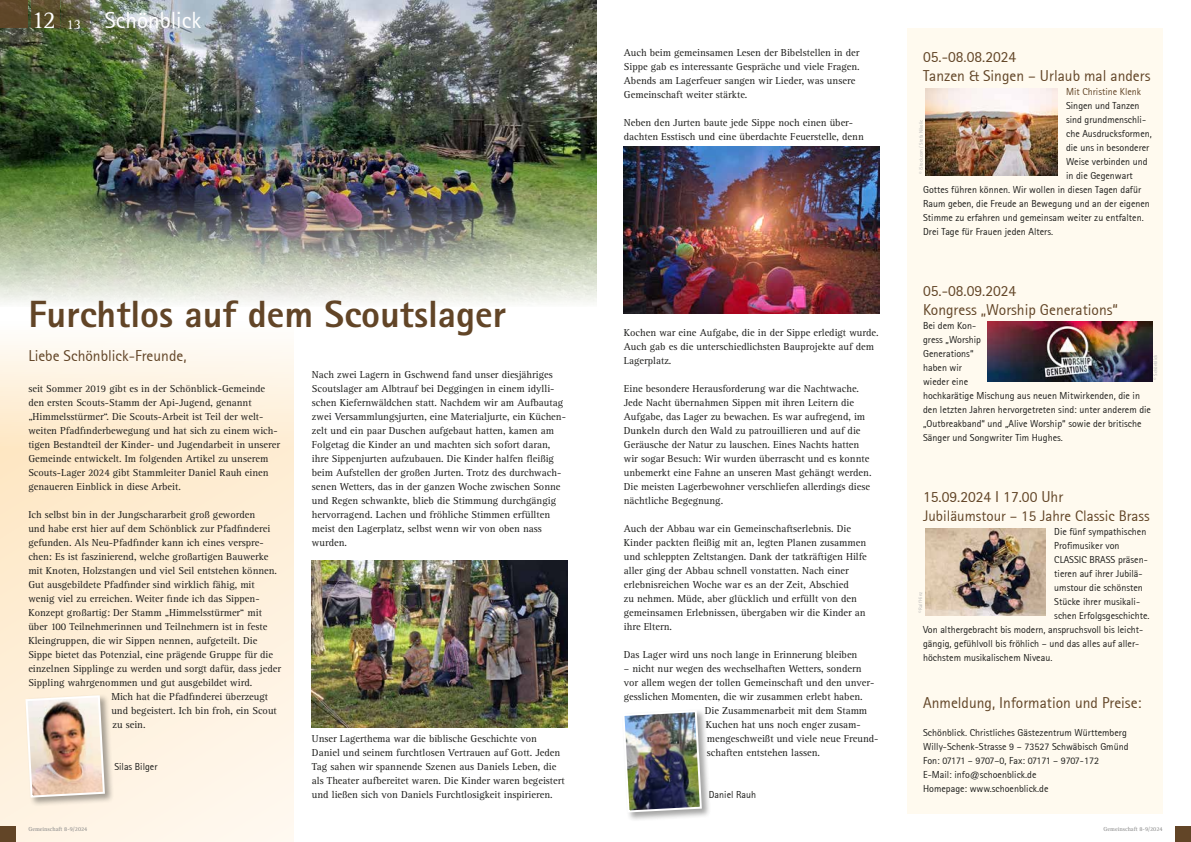
<style>
.page{position:relative;width:1191px;height:842px;background:#fff}
.page>*{position:absolute;margin:0;border:0;box-sizing:border-box;transform-origin:0 0}
.t1{font:800 38px "Rotis Sans Serif Pro";color:#624527}
.t2{font:25px "Rotis Serif Std";color:#fff}
.t3{font:23px "Agfa Rotis Sans Serif";color:#fff}
.t4{font:15.5px/19px "Agfa Rotis Sans Serif";color:#624527}
.t5{font:15px "Agfa Rotis Sans Serif";color:#624527}
.t6{font:10.4px/14px "Rotis Serif Std";color:#1d1d1b}
.t7{font:10px/14px "Agfa Rotis Sans Serif";color:#1d1d1b}
.t8{font:10px "Agfa Rotis Sans Serif";color:#624527}
.t9{font:6px "Rotis Serif Std";color:#878787}
.t10{font:5px "Agfa Rotis Sans Serif";color:#b6b5b5}
.s1{font-size:14px}
</style>
<div class="page">
<svg style="left:0;top:341px;width:294px;height:501px;background:#fef0db"></svg>
<img style="left:0;top:0;width:596px;height:303px">
<svg style="left:31px;top:0;width:28px;height:28px"></svg>
<svg style="left:62px;top:0;width:28px;height:28px"></svg>
<div style="left:0;top:0;width:28px;height:28px;background:#624527"></div>
<div style="left:907px;top:28px;width:255px;height:786px;background:#fffaef"></div>
<img style="left:925px;top:89px;width:132px;height:86px">
<img style="left:987px;top:321px;width:165px;height:60px">
<img style="left:925px;top:529px;width:120px;height:86px">
<div style="left:24px;top:694px;width:90px;height:113px;background:#1d1d1b;opacity:.4"></div>
<img style="left:24px;top:694px;width:82px;height:105px">
<div style="left:621px;top:709px;width:90px;height:113px;background:#1d1d1b;opacity:.4"></div>
<img style="left:621px;top:709px;width:82px;height:104px">
<div style="left:1175px;top:826px;width:16px;height:16px;background:#624527"></div>
<div style="left:0;top:826px;width:16px;height:16px;background:#624527"></div>
<img style="left:312px;top:560px;width:255px;height:167px">
<img style="left:624px;top:146px;width:255px;height:167px">
<h2 class="t2" style="left:31px;top:6px;width:51px">12 <span class="s1">13</span></h2>
<h3 class="t3" style="left:105px;top:7px;width:98px">Schönblick</h3>
<h1 class="t1" style="left:28px;top:290px;width:479px">Furchtlos auf dem Scoutslager</h1>
<h3 class="t4" style="left:28px;top:346px;width:160px">Liebe Schönblick-Freunde,</h3>
<p class="t6" style="left:28px;top:382px;width:253px">seit Sommer 2019 gibt es in der Schönblick-Gemeinde den ersten Scouts-Stamm der Api-Jugend, genannt „Himmelsstürmer“. Die Scouts-Arbeit ist Teil der welt&shy;weiten Pfadfinderbewegung und hat sich zu einem wich&shy;tigen Bestandteil der Kinder- und Jugendarbeit in unserer Gemeinde entwickelt. Im folgenden Artikel zu unserem Scouts-Lager 2024 gibt Stammleiter Daniel Rauh einen genaueren Einblick in diese Arbeit.</p>
<p class="t6" style="left:28px;top:508px;width:228px">Ich selbst bin in der Jungschararbeit groß geworden</p>
<p class="t6" style="left:28px;top:522px;width:243px">und habe erst hier auf dem Schönblick zur Pfadfinderei</p>
<p class="t6" style="left:28px;top:536px;width:237px">gefunden. Als Neu-Pfadfinder kann ich eines verspre-</p>
<p class="t6" style="left:28px;top:550px;width:242px">chen: Es ist faszinierend, welche großartigen Bauwerke</p>
<p class="t6" style="left:28px;top:564px;width:250px">mit Knoten, Holzstangen und viel Seil entstehen können.</p>
<p class="t6" style="left:28px;top:578px;width:228px">Gut ausgebildete Pfadfinder sind wirklich fähig, mit</p>
<p class="t6" style="left:28px;top:592px;width:233px">wenig viel zu erreichen. Weiter finde ich das Sippen-</p>
<p class="t6" style="left:28px;top:606px;width:235px">Konzept großartig: Der Stamm „Himmelsstürmer“ mit</p>
<p class="t6" style="left:28px;top:620px;width:240px">über 100 Teilnehmerinnen und Teilnehmern ist in feste</p>
<p class="t6" style="left:28px;top:634px;width:230px">Kleingruppen, die wir Sippen nennen, aufgeteilt. Die</p>
<p class="t6" style="left:28px;top:648px;width:246px">Sippe bietet das Potenzial, eine prägende Gruppe für die</p>
<p class="t6" style="left:28px;top:662px;width:254px">einzelnen Sipplinge zu werden und sorgt dafür, dass jeder</p>
<p class="t6" style="left:28px;top:676px;width:225px">Sippling wahrgenommen und gut ausgebildet wird.</p>
<p class="t6" style="left:111px;top:690px;width:158px">Mich hat die Pfadfinderei überzeugt</p>
<p class="t6" style="left:111px;top:704px;width:167px">und begeistert. Ich bin froh, ein Scout</p>
<p class="t6" style="left:112px;top:718px;width:35px">zu sein.</p>
<p class="t7" style="left:114px;top:760px;width:45px">Silas Bilger</p>
<p class="t6" style="left:312px;top:368px;width:255px">Nach zwei Lagern in Gschwend fand unser diesjähriges Scoutslager am Albtrauf bei Deggingen in einem idylli&shy;schen Kiefernwäldchen statt. Nachdem wir am Aufbautag zwei Versammlungsjurten, eine Materialjurte, ein Küchen&shy;zelt und ein paar Duschen aufgebaut hatten, kamen am Folgetag die Kinder an und machten sich sofort daran, ihre Sippenjurten aufzubauen. Die Kinder halfen fleißig beim Aufstellen der großen Jurten. Trotz des durchwach&shy;senen Wetters, das in der ganzen Woche zwischen Sonne und Regen schwankte, blieb die Stimmung durchgängig hervorragend. Lachen und fröhliche Stimmen erfüllten meist den Lagerplatz, selbst wenn wir von oben nass wurden.</p>
<p class="t6" style="left:312px;top:732px;width:254px">Unser Lagerthema war die biblische Geschichte von Daniel und seinem furchtlosen Vertrauen auf Gott. Jeden Tag sahen wir spannende Szenen aus Daniels Leben, die als Theater aufbereitet waren. Die Kinder waren begeistert und ließen sich von Daniels Furchtlosigkeit inspirieren.</p>
<p class="t6" style="left:624px;top:46px;width:237px">Auch beim gemeinsamen Lesen der Bibelstellen in der Sippe gab es interessante Gespräche und viele Fragen.<br>Abends am Lagerfeuer sangen wir Lieder, was unsere Gemeinschaft weiter stärkte.</p>
<p class="t6" style="left:624px;top:116px;width:241px">Neben den Jurten baute jede Sippe noch einen über&shy;dachten Esstisch und eine überdachte Feuerstelle, denn</p>
<p class="t6" style="left:624px;top:326px;width:256px">Kochen war eine Aufgabe, die in der Sippe erledigt wurde.<br>Auch gab es die unterschiedlichsten Bauprojekte auf dem<br>Lagerplatz.</p>
<p class="t6" style="left:624px;top:382px;width:249px">Eine besondere Herausforderung war die Nachtwache.<br>Jede Nacht übernahmen Sippen mit ihren Leitern die Aufgabe, das Lager zu bewachen. Es war aufregend, im Dunkeln durch den Wald zu patrouillieren und auf die Geräusche der Natur zu lauschen. Eines Nachts hatten wir sogar Besuch: Wir wurden überrascht und es konnte unbemerkt eine Fahne an unseren Mast gehängt werden.<br>Die meisten Lagerbewohner verschliefen allerdings diese nächtliche Begegnung.</p>
<p class="t6" style="left:624px;top:522px;width:244px">Auch der Abbau war ein Gemeinschaftserlebnis. Die Kinder packten fleißig mit an, legten Planen zusammen und schleppten Zeltstangen. Dank der tatkräftigen Hilfe aller ging der Abbau schnell vonstatten. Nach einer erlebnisreichen Woche war es an der Zeit, Abschied<br>zu nehmen. Müde, aber glücklich und erfüllt von den gemeinsamen Erlebnissen, übergaben wir die Kinder an ihre Eltern.</p>
<p class="t6" style="left:624px;top:648px;width:235px">Das Lager wird uns noch lange in Erinnerung bleiben</p>
<p class="t6" style="left:624px;top:662px;width:239px">– nicht nur wegen des wechselhaften Wetters, sondern</p>
<p class="t6" style="left:624px;top:676px;width:252px">vor allem wegen der tollen Gemeinschaft und den unver-</p>
<p class="t6" style="left:624px;top:690px;width:240px">gesslichen Momenten, die wir zusammen erlebt haben.</p>
<p class="t6" style="left:705px;top:704px;width:164px">Die Zusammenarbeit mit dem Stamm</p>
<p class="t6" style="left:706px;top:718px;width:156px">Kuchen hat uns noch enger zusam-</p>
<p class="t6" style="left:707px;top:732px;width:173px">mengeschweißt und viele neue Freund-</p>
<p class="t6" style="left:707px;top:746px;width:115px">schaften entstehen lassen.</p>
<p class="t7" style="left:709px;top:788px;width:49px">Daniel Rauh</p>
<h3 class="t4" style="left:923px;top:47px;width:229px">05.-08.08.2024<br>Tanzen &amp; Singen – Urlaub mal anders</h3>
<p class="t8" style="left:1066px;top:86px;width:76px">Mit Christine Klenk</p>
<p class="t7" style="left:1066px;top:99px;width:75px">Singen und Tanzen</p>
<p class="t7" style="left:1066px;top:113px;width:81px">sind grundmenschli-</p>
<p class="t7" style="left:1066px;top:127px;width:87px">che Ausdrucksformen,</p>
<p class="t7" style="left:1066px;top:141px;width:85px">die uns in besonderer</p>
<p class="t7" style="left:1066px;top:155px;width:83px">Weise verbinden und</p>
<p class="t7" style="left:1066px;top:169px;width:68px">in die Gegenwart</p>
<p class="t7" style="left:923px;top:183px;width:220px">Gottes führen können. Wir wollen in diesen Tagen dafür</p>
<p class="t7" style="left:923px;top:197px;width:228px">Raum geben, die Freude an Bewegung und an der eigenen</p>
<p class="t7" style="left:923px;top:211px;width:222px">Stimme zu erfahren und gemeinsam weiter zu entfalten.</p>
<p class="t7" style="left:923px;top:225px;width:131px">Drei Tage für Frauen jeden Alters.</p>
<p class="t10" style="left:918px;top:174px;width:55px;rotate:-90deg">© iStock.com / Stefa Nikolic</p>
<h3 class="t4" style="left:923px;top:281px;width:196px">05.-08.09.2024<br>Kongress „Worship Generations“</h3>
<p class="t7" style="left:923px;top:319px;width:229px">Bei dem Kon-<br>gress „Worship<br>Generations“<br>haben wir<br>wieder eine<br>hochkarätige Mischung aus neuen Mitwirkenden, die in den letzten Jahren hervorgetreten sind: unter anderem die „Outbreakband“ und „Alive Worship“ sowie der britische<br>Sänger und Songwriter Tim Hughes.</p>
<p class="t10" style="left:1152px;top:380px;width:26px;rotate:-90deg">© Schönblick</p>
<h3 class="t4" style="left:923px;top:487px;width:142px">15.09.2024 I 17.00 Uhr</h3>
<h3 class="t5" style="left:923px;top:507px;width:228px">Jubiläumstour – 15 Jahre Classic Brass</h3>
<p class="t7" style="left:1054px;top:525px;width:94px">Die fünf sympathischen</p>
<p class="t7" style="left:1054px;top:539px;width:67px">Profimusiker von</p>
<p class="t7" style="left:1054px;top:553px;width:95px">CLASSIC BRASS präsen-</p>
<p class="t7" style="left:1054px;top:567px;width:90px">tieren auf ihrer Jubilä-</p>
<p class="t7" style="left:1054px;top:581px;width:90px">umstour die schönsten</p>
<p class="t7" style="left:1054px;top:595px;width:87px">Stücke ihrer musikali-</p>
<p class="t7" style="left:1054px;top:609px;width:97px">schen Erfolgsgeschichte.</p>
<p class="t7" style="left:923px;top:623px;width:222px">Von althergebracht bis modern, anspruchsvoll bis leicht-</p>
<p class="t7" style="left:923px;top:637px;width:218px">gängig, gefühlvoll bis fröhlich – und das alles auf aller-</p>
<p class="t7" style="left:923px;top:651px;width:131px">höchstem musikalischem Niveau.</p>
<h3 class="t4" style="left:923px;top:693px;width:220px">Anmeldung, Information und Preise:</h3>
<p class="t7" style="left:923px;top:726px;width:207px">Schönblick. Christliches Gästezentrum Württemberg Willy-Schenk-Strasse 9 – 73527 Schwäbisch Gmünd Fon: 07171 – 9707–0, Fax: 07171 – 9707-172<br>E-Mail: info@schoenblick.de<br>Homepage: www.schoenblick.de</p>
<p class="t10" style="left:917px;top:613px;width:23px;rotate:-90deg">© Ralf Hinz</p>
<p class="t9" style="left:28px;top:825px;width:61px">Gemeinschaft 8-9/2024</p>
<p class="t9" style="left:1103px;top:825px;width:61px">Gemeinschaft 8-9/2024</p>
</div>
